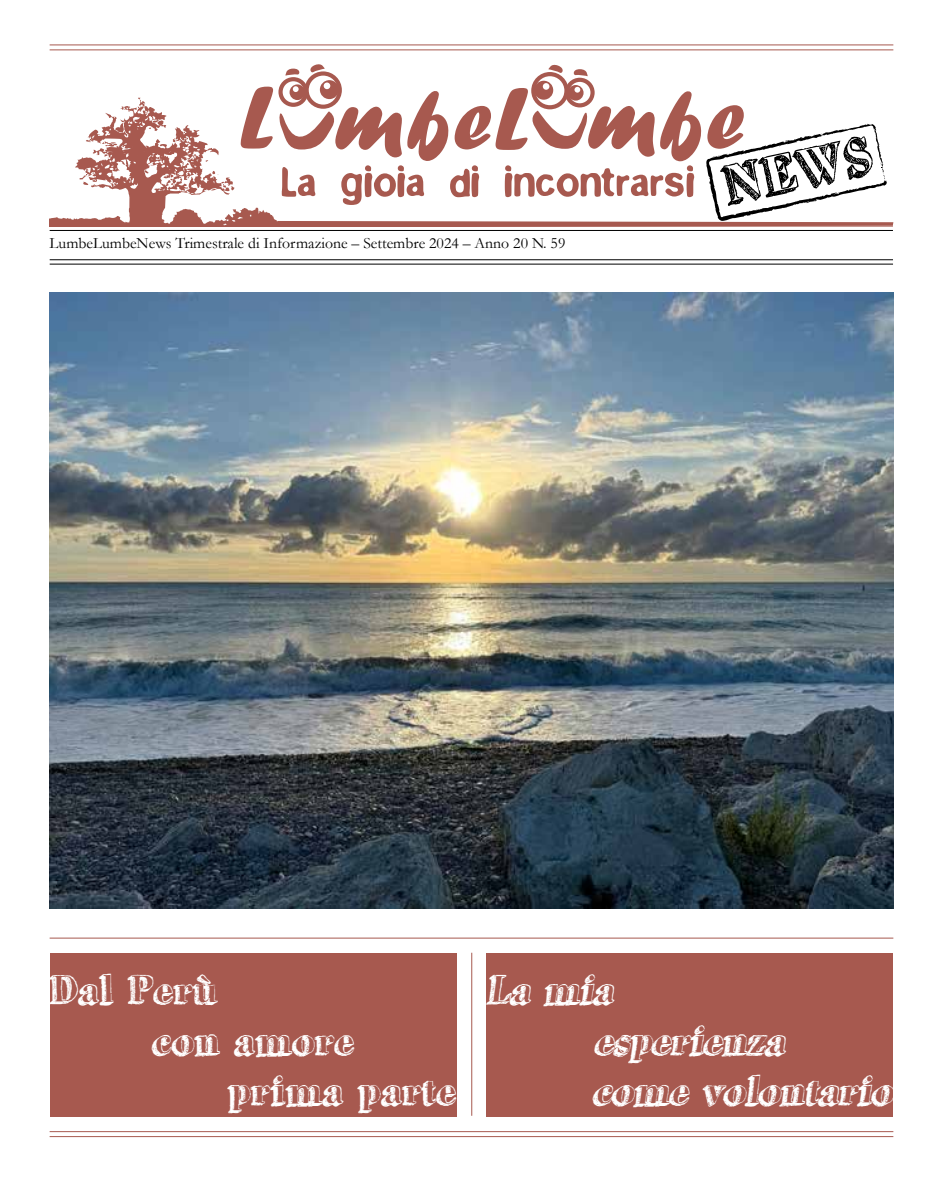
<style>
.page{position:relative;width:943px;height:1181px;background:#fff}
.page>*{position:absolute;margin:0;border:0;box-sizing:border-box;transform-origin:0 0}
.t1{font:52.5px "Grutch Shaded";color:#000}
.t2{font:38.5px/50.8px "Grutch Shaded";color:#fff}
.t3{font:15.75px "Garamond";color:#000}
</style>
<div class="page">
<hr style="left:50px;top:45px;width:843px;height:1px;background:#a7594f">
<hr style="left:50px;top:50px;width:843px;height:1px;background:#a7594f">
<hr style="left:50px;top:230px;width:843px;height:1px;background:#000">
<hr style="left:50px;top:259px;width:843px;height:1px;background:#000">
<hr style="left:50px;top:264px;width:843px;height:1px;background:#000">
<svg style="left:50px;top:98px;width:843px;height:129px"></svg>
<svg style="left:241px;top:64px;width:646px;height:157px"></svg>
<img style="left:50px;top:293px;width:843px;height:615px">
<hr style="left:50px;top:1136px;width:843px;height:1px;background:#a7594f">
<hr style="left:50px;top:1131px;width:843px;height:1px;background:#a7594f">
<hr style="left:50px;top:938px;width:843px;height:1px;background:#a7594f">
<div style="left:486px;top:953px;width:407px;height:163px;background:#a7594f"></div>
<div style="left:50px;top:953px;width:406px;height:163px;background:#a7594f"></div>
<hr style="left:471px;top:952px;width:1px;height:163px;background:#a7594f">
<p class="t3" style="left:50px;top:233px;width:517px">LumbeLumbeNews Trimestrale di Informazione – Settembre 2024 – Anno 20 N. 59</p>
<h1 class="t1" style="left:717px;top:155px;width:153px;rotate:-12deg">NEWS</h1>
<h2 class="t2" style="left:50px;top:964px;width:169px">Dal Perù</h2>
<h2 class="t2" style="left:152px;top:1015px;width:204px">con amore</h2>
<h2 class="t2" style="left:227px;top:1065px;width:230px">prima parte</h2>
<h2 class="t2" style="left:592px;top:964px;width:309px;text-indent:-106px">La mia<br>esperienza come volontario</h2>
</div>
